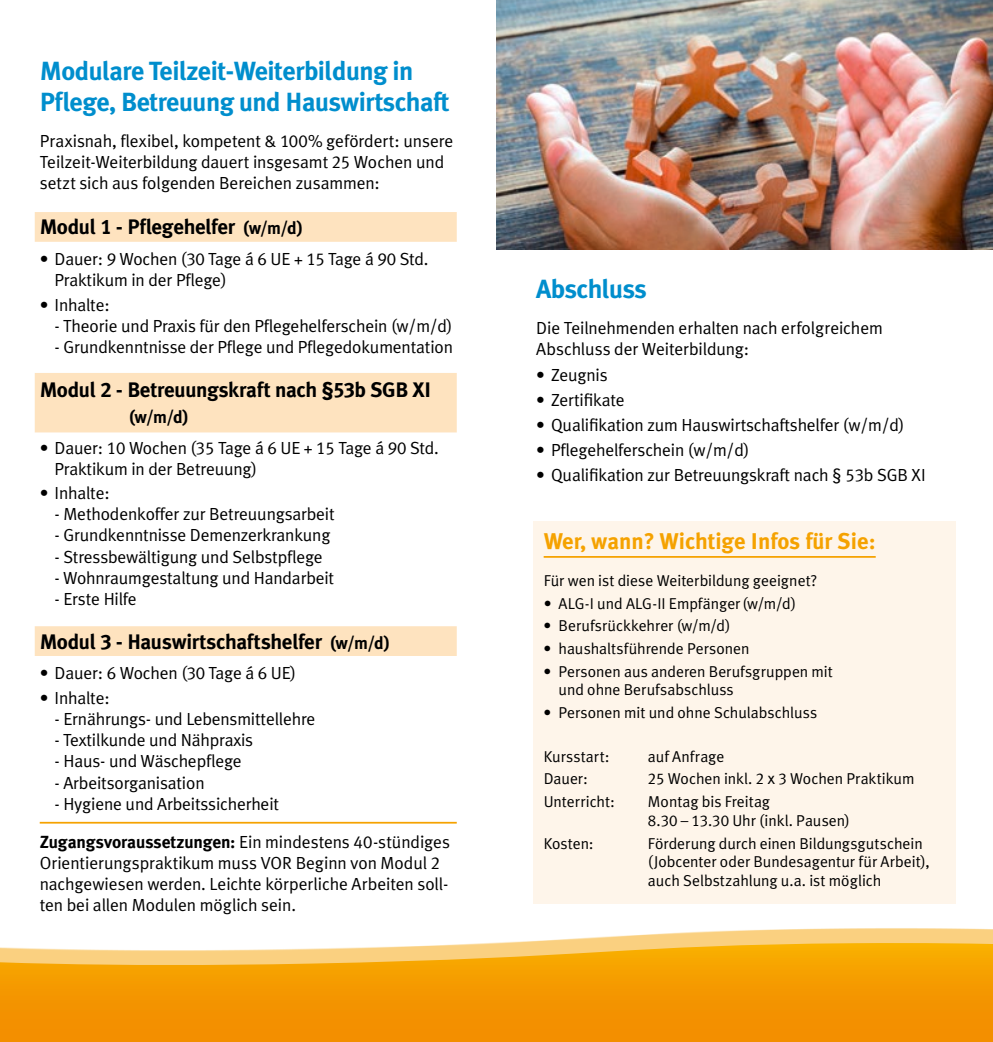
<style>
.page{position:relative;width:993px;height:1042px;background:#fff}
.page>*{position:absolute;margin:0;border:0;box-sizing:border-box;transform-origin:0 0}
.t1{font:700 26.25px/31.5px "Meta Plus";letter-spacing:-.02em;color:#008ecd}
.t2{font:700 22.75px "Meta Plus";color:#f5a200}
.t3{font:700 21px "Meta Plus";letter-spacing:-.015em;color:#000}
.t4{font:17.5px/21px "Meta Plus Normal";letter-spacing:-.01em;color:#000}
.t5{font:700 17.5px "Meta Plus";letter-spacing:-.01em;color:#000}
.t6{font:15.75px/18.9px "Meta Plus Normal";color:#000}
.s1{font-family:"Meta Plus Normal Caps"}
.s2{font-family:"Meta Plus Bold Caps";font-weight:400}
.s3{font-size:17.5px}
.s4{font-family:"Meta Plus Normal";font-weight:400}
.s5{font-family:"Meta Plus Normal Caps";font-weight:400}
</style>
<div class="page">
<div style="left:0;top:928px;width:992px;height:114px;background:#f5a200;opacity:.5"></div>
<svg style="left:0;top:941px;width:992px;height:101px;background:#f5a116"></svg>
<img style="left:496px;top:0;width:496px;height:250px">
<div style="left:35px;top:212px;width:421px;height:30px;background:#fee3bf"></div>
<div style="left:35px;top:373px;width:421px;height:59px;background:#fee3bf"></div>
<div style="left:35px;top:626px;width:421px;height:30px;background:#fee3bf"></div>
<hr style="left:40px;top:822px;width:416px;height:1px;background:#f5a200">
<div style="left:533px;top:521px;width:422px;height:382px;background:#fef5ea"></div>
<hr style="left:543px;top:556px;width:332px;height:2px;background:#f5a200">
<h1 class="t1" style="left:40px;top:55px;width:411px">Modulare Teilzeit-Weiterbildung in<br>Pflege, Betreuung und Hauswirtschaft</h1>
<p class="t4" style="left:40px;top:131px;width:415px">Praxisnah, flexibel, kompetent &amp; <span class="s1">100</span>% gefördert: unsere<br>Teilzeit-Weiterbildung dauert insgesamt <span class="s1">25</span> Wochen und setzt sich aus folgenden Bereichen zusammen:</p>
<p class="t3" style="left:40px;top:215px;width:264px">Modul <span class="s2">1</span> - Pflegehelfer <span class="s3">(w/m/d)</span></p>
<p class="t4" style="left:55px;top:248px;width:375px;text-indent:-15px">• Dauer: <span class="s1">9</span> Wochen (<span class="s1">30</span> Tage á <span class="s1">6</span> UE + <span class="s1">15</span> Tage á <span class="s1">90</span> Std.<br>Praktikum in der Pflege)</p>
<p class="t4" style="left:40px;top:294px;width:71px">• Inhalte:</p>
<p class="t4" style="left:55px;top:315px;width:399px">- Theorie und Praxis für den Pflegehelferschein (w/m/d)</p>
<p class="t4" style="left:55px;top:336px;width:400px">- Grundkenntnisse der Pflege und Pflegedokumentation</p>
<p class="t3" style="left:40px;top:378px;width:392px">Modul <span class="s2">2</span> - Betreuungskraft nach §<span class="s2">53</span>b SGB XI</p>
<p class="t5" style="left:129px;top:406px;width:61px">(w/m/d)</p>
<p class="t4" style="left:55px;top:437px;width:386px;text-indent:-15px">• Dauer: <span class="s1">10</span> Wochen (<span class="s1">35</span> Tage á <span class="s1">6</span> UE + <span class="s1">15</span> Tage á <span class="s1">90</span> Std.<br>Praktikum in der Betreuung)</p>
<p class="t4" style="left:40px;top:483px;width:71px">• Inhalte:</p>
<p class="t4" style="left:55px;top:504px;width:281px">- Methodenkoffer zur Betreuungsarbeit</p>
<p class="t4" style="left:55px;top:525px;width:277px">- Grundkenntnisse Demenzerkrankung</p>
<p class="t4" style="left:55px;top:546px;width:270px">- Stressbewältigung und Selbstpflege</p>
<p class="t4" style="left:55px;top:567px;width:281px">- Wohnraumgestaltung und Handarbeit</p>
<p class="t4" style="left:55px;top:588px;width:84px">- Erste Hilfe</p>
<p class="t3" style="left:40px;top:629px;width:351px">Modul <span class="s2">3</span> - Hauswirtschaftshelfer <span class="s3">(w/m/d)</span></p>
<p class="t4" style="left:40px;top:663px;width:258px">• Dauer: <span class="s1">6</span> Wochen (<span class="s1">30</span> Tage á <span class="s1">6</span> UE)</p>
<p class="t4" style="left:40px;top:688px;width:72px">• Inhalte:</p>
<p class="t4" style="left:55px;top:709px;width:262px">- Ernährungs- und Lebensmittellehre</p>
<p class="t4" style="left:55px;top:730px;width:200px">- Textilkunde und Nähpraxis</p>
<p class="t4" style="left:55px;top:751px;width:189px">- Haus- und Wäschepflege</p>
<p class="t4" style="left:55px;top:772px;width:151px">- Arbeitsorganisation</p>
<p class="t4" style="left:55px;top:793px;width:226px">- Hygiene und Arbeitssicherheit</p>
<p class="t5" style="left:40px;top:831px;width:411px">Zugangsvoraussetzungen: <span class="s4">Ein mindestens</span> <span class="s5">40-</span><span class="s4">stündiges</span></p>
<p class="t4" style="left:40px;top:852px;width:410px">Orientierungspraktikum muss VOR Beginn von Modul <span class="s1">2 </span>nachgewiesen werden. Leichte körperliche Arbeiten soll&shy;ten bei allen Modulen möglich sein.</p>
<h1 class="t1" style="left:536px;top:273px;width:112px">Abschluss</h1>
<p class="t4" style="left:536px;top:317px;width:348px">Die Teilnehmenden erhalten nach erfolgreichem<br>Abschluss der Weiterbildung:</p>
<p class="t4" style="left:536px;top:364px;width:73px">• Zeugnis</p>
<p class="t4" style="left:536px;top:389px;width:90px">• Zertifikate</p>
<p class="t4" style="left:536px;top:414px;width:369px">• Qualifikation zum Hauswirtschaftshelfer (w/m/d)</p>
<p class="t4" style="left:536px;top:439px;width:214px">• Pflegehelferschein (w/m/d)</p>
<p class="t4" style="left:536px;top:464px;width:391px">• Qualifikation zur Betreuungskraft nach § <span class="s1">53</span>b SGB XI</p>
<h2 class="t2" style="left:543px;top:527px;width:333px">Wer, wann? Wichtige Infos für Sie:</h2>
<p class="t6" style="left:543px;top:571px;width:275px">Für wen ist diese Weiterbildung geeignet?</p>
<p class="t6" style="left:543px;top:593px;width:254px">• ALG-I und ALG-II Empfänger(w/m/d)</p>
<p class="t6" style="left:543px;top:616px;width:188px">• Berufsrückkehrer (w/m/d)</p>
<p class="t6" style="left:543px;top:639px;width:207px">• haushaltsführende Personen</p>
<p class="t6" style="left:558px;top:661px;width:276px;text-indent:-15px">• Personen aus anderen Berufsgruppen mit und ohne Berufsabschluss</p>
<p class="t6" style="left:543px;top:703px;width:275px">• Personen mit und ohne Schulabschluss</p>
<p class="t6" style="left:543px;top:746px;width:67px">Kursstart:</p>
<p class="t6" style="left:647px;top:746px;width:78px">auf Anfrage</p>
<p class="t6" style="left:543px;top:769px;width:46px">Dauer:</p>
<p class="t6" style="left:647px;top:769px;width:268px"><span class="s1">25</span> Wochen inkl. <span class="s1">2 x 3</span> Wochen Praktikum</p>
<p class="t6" style="left:543px;top:792px;width:73px">Unterricht:</p>
<p class="t6" style="left:647px;top:792px;width:203px">Montag bis Freitag<br><span class="s1">8.30 – 13.30</span> Uhr (inkl. Pausen)</p>
<p class="t6" style="left:543px;top:833px;width:51px">Kosten:</p>
<p class="t6" style="left:647px;top:833px;width:283px">Förderung durch einen Bildungsgutschein (Jobcenter oder Bundesagentur für Arbeit), auch Selbstzahlung u.a. ist möglich</p>
</div>
